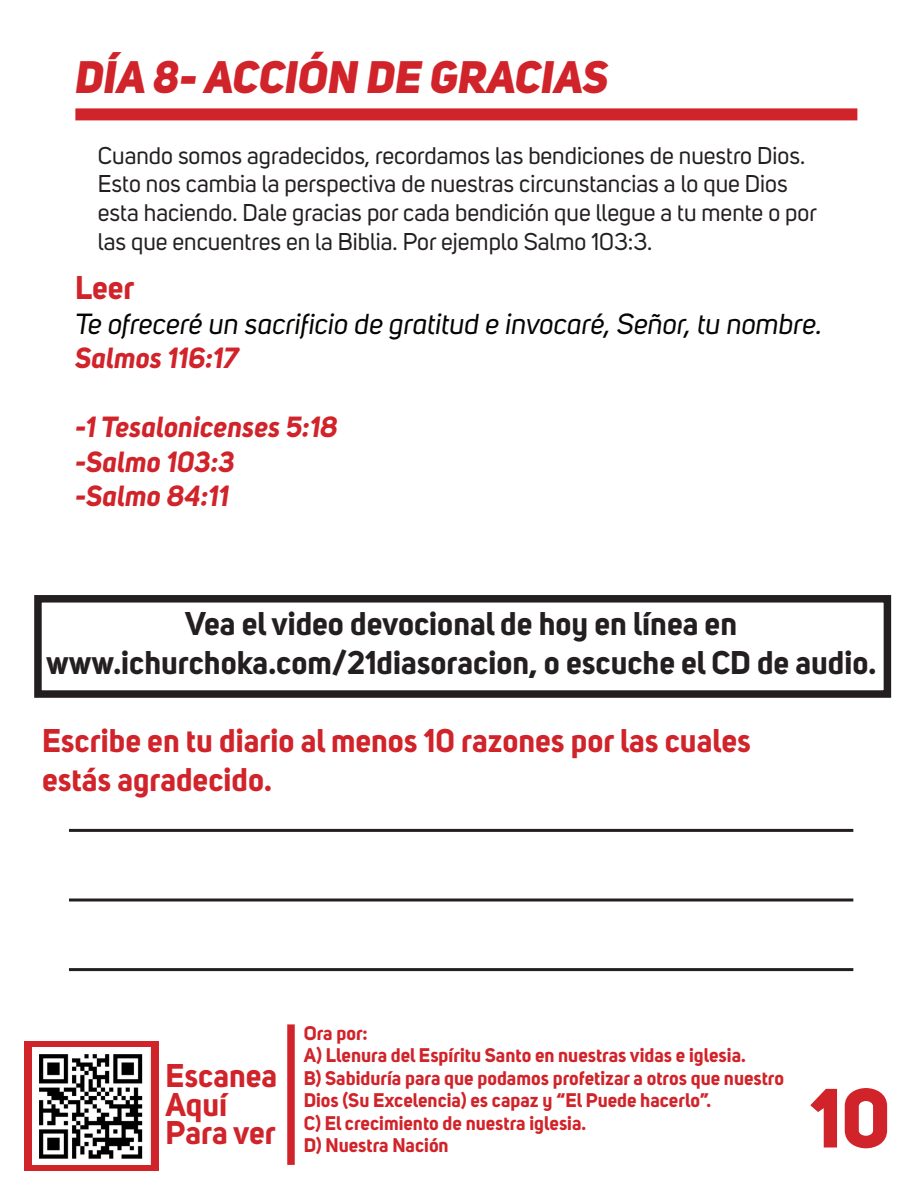
<style>
.page{position:relative;width:918px;height:1188px;background:#fff}
.page>*{position:absolute;margin:0;border:0;box-sizing:border-box;transform-origin:0 0}
.t1{font:82.8px "Uni Sans Heavy CAPS";color:#d1232a}
.t2{font:45px "Uni Sans Heavy Italic CAPS";color:#d1232a}
.t3{font:700 32.4px "Uni Sans";color:#231f20}
.t4{font:700 32.4px/28.5px "Uni Sans";color:#d1232a}
.t5{font:italic 28.8px "Uni Sans";color:#040503}
.t6{font:italic 700 28.8px "Uni Sans";color:#d1232a}
.t7{font:24px/28.8px "Uni Sans";color:#231f20}
.t8{font:700 19.5px/22.5px "Uni Sans";color:#d1232a}
</style>
<div class="page">
<div style="left:75px;top:108px;width:782px;height:12px;background:#d1232a"></div>
<div style="left:34px;top:595px;width:857px;height:103px;border:8px solid #231f20"></div>
<hr style="left:69px;top:829px;width:784px;height:3px;background:#231f20">
<svg style="left:69px;top:898px;width:784px;height:4px;background:#595657"></svg>
<hr style="left:69px;top:968px;width:784px;height:3px;background:#231f20">
<div style="left:25px;top:1041px;width:134px;height:130px;background:#d1232a"></div>
<img style="left:32px;top:1048px;width:119px;height:116px">
<div style="left:287px;top:1024px;width:8px;height:141px;background:#d1232a"></div>
<p class="t2" style="left:75px;top:49px;width:535px">DÍA 8- ACCIÓN DE GRACIAS</p>
<p class="t7" style="left:98px;top:141px;width:721px">Cuando somos agradecidos, recordamos las bendiciones de nuestro Dios.<br>Esto nos cambia la perspectiva de nuestras circunstancias a lo que Dios esta haciendo. Dale gracias por cada bendición que llegue a tu mente o por las que encuentres en la Biblia. Por ejemplo Salmo 103:3.</p>
<p class="t4" style="left:75px;top:273px;width:61px">Leer</p>
<p class="t5" style="left:75px;top:306px;width:749px">Te ofreceré un sacrificio de gratitud e invocaré, Señor, tu nombre.</p>
<p class="t6" style="left:75px;top:339px;width:165px">Salmos 116:17</p>
<p class="t6" style="left:75px;top:409px;width:265px">-1 Tesalonicenses 5:18</p>
<p class="t6" style="left:75px;top:443px;width:161px">-Salmo 103:3</p>
<p class="t6" style="left:75px;top:478px;width:156px">-Salmo 84:11</p>
<p class="t3" style="left:185px;top:603px;width:553px">Vea el video devocional de hoy en línea en</p>
<p class="t3" style="left:46px;top:642px;width:832px">www.ichurchoka.com/21diasoracion, o escuche el CD de audio.</p>
<p class="t4" style="left:42px;top:726px;width:710px">Escribe en tu diario al menos 10 razones por las cuales</p>
<p class="t4" style="left:42px;top:765px;width:231px">estás agradecido.</p>
<p class="t4" style="left:166px;top:1061px;width:113px">Escanea<br>Aquí</p>
<p class="t4" style="left:166px;top:1118px;width:112px">Para ver</p>
<p class="t8" style="left:304px;top:1021px;width:66px">Ora por:</p>
<p class="t8" style="left:304px;top:1044px;width:444px">A) Llenura del Espíritu Santo en nuestras vidas e iglesia.</p>
<p class="t8" style="left:304px;top:1066px;width:482px">B) Sabiduría para que podamos profetizar a otros que nuestro<br>Dios (Su Excelencia) es capaz y “El Puede hacerlo”.</p>
<p class="t8" style="left:304px;top:1111px;width:284px">C) El crecimiento de nuestra iglesia.</p>
<p class="t8" style="left:304px;top:1134px;width:146px">D) Nuestra Nación</p>
<h1 class="t1" style="left:810px;top:1065px;width:82px">10</h1>
</div>
